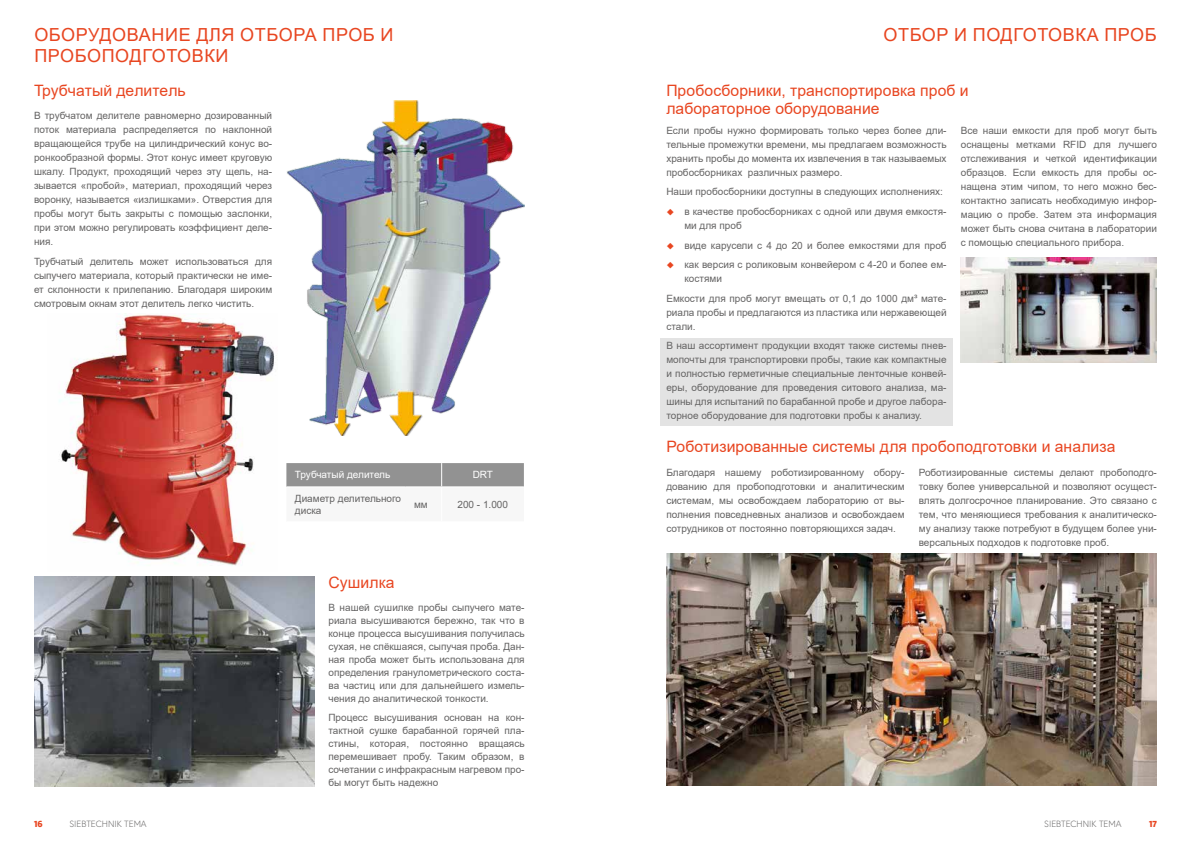
<style>
.page{position:relative;width:1191px;height:842px;background:#fff}
.page>*{position:absolute;margin:0;border:0;box-sizing:border-box;transform-origin:0 0}
.t1{font:18px/21.6px "Arial";letter-spacing:.035em;color:#e84621}
.t2{font:15.7px/18.8px "Arial";letter-spacing:.005em;color:#e84621}
.t3{font:10px/14px "Arial";color:#646363;text-align:justify}
.t4{font:10px "Arial";color:#fff}
.t5{font:300 9px "Europa";color:#646363}
.t6{font:700 9px "Ingra";color:#e84621}
</style>
<div class="page">
<div style="left:660px;top:338px;width:292px;height:88px;background:#e3e3e3"></div>
<svg style="left:286px;top:463px;width:238px;height:24px;background:#949494"></svg>
<hr style="left:286px;top:486px;width:119px;height:1px;background:#fff">
<hr style="left:405px;top:486px;width:36px;height:1px;background:#fff">
<img style="left:960px;top:257px;width:197px;height:105px">
<img style="left:666px;top:553px;width:491px;height:233px">
<img style="left:59px;top:313px;width:216px;height:253px">
<img style="left:287px;top:101px;width:237px;height:334px">
<img style="left:34px;top:576px;width:280px;height:210px">
<h1 class="t1" style="left:34px;top:24px;width:360px">ОБОРУДОВАНИЕ ДЛЯ ОТБОРА ПРОБ И<br>ПРОБОПОДГОТОВКИ</h1>
<h1 class="t1" style="left:883px;top:24px;width:275px">ОТБОР И ПОДГОТОВКА ПРОБ</h1>
<h2 class="t2" style="left:34px;top:81px;width:153px">Трубчатый делитель</h2>
<p class="t3" style="left:34px;top:109px;width:240px">В трубчатом делителе равномерно дозированный поток материала распределяется по наклонной вращающейся трубе на цилиндрический конус во&shy;ронкообразной формы. Этот конус имеет круговую шкалу. Продукт, проходящий через эту щель, на&shy;зывается «пробой», материал, проходящий через воронку, называется «излишками». Отверстия для пробы могут быть закрыты с помощью заслонки, при этом можно регулировать коэффициент деле&shy;ния.</p>
<p class="t3" style="left:34px;top:254px;width:240px">Трубчатый делитель может использоваться для сыпучего материала, который практически не име&shy;ет склонности к прилепанию. Благодаря широким смотровым окнам этот делитель легко чистить.</p>
<p class="t4" style="left:295px;top:468px;width:97px">Трубчатый делитель</p>
<p class="t4" style="left:473px;top:468px;width:22px">DRT</p>
<p class="t3" style="left:295px;top:492px;width:108px;line-height:12px">Диаметр делительного диска</p>
<p class="t3" style="left:414px;top:497px;width:15px">мм</p>
<p class="t3" style="left:457px;top:497px;width:52px">200 - 1.000</p>
<h2 class="t2" style="left:328px;top:572px;width:67px">Сушилка</h2>
<p class="t3" style="left:328px;top:601px;width:198px;line-height:13px">В нашей сушилке пробы сыпучего мате&shy;риала высушиваются бережно, так что в конце процесса высушивания получилась сухая, не спёкшаяся, сыпучая проба. Дан&shy;ная проба может быть использована для определения гранулометрического соста&shy;ва частиц или для дальнейшего измель&shy;чения до аналитической тонкости.</p>
<p class="t3" style="left:328px;top:711px;width:198px;line-height:13px">Процесс высушивания основан на кон&shy;тактной сушке барабанной горячей пла&shy;стины, которая, постоянно вращаясь перемешивает пробу. Таким образом, в сочетании с инфракрасным нагревом про&shy;бы могут быть надежно</p>
<h2 class="t2" style="left:666px;top:81px;width:304px">Пробосборники, транспортировка проб и лабораторное оборудование</h2>
<p class="t3" style="left:666px;top:123px;width:282px">Если пробы нужно формировать только через более дли&shy;тельные промежутки времени, мы предлагаем возможность хранить пробы до момента их извлечения в так называемых пробосборниках различных размеро.</p>
<p class="t3" style="left:684px;top:182px;width:264px;line-height:19.7px;text-indent:-18px">Наши пробосборники доступны в следующих исполнениях: в качестве пробосборниках с одной или двумя емкостя-</p>
<p class="t3" style="left:684px;top:216px;width:264px;line-height:19.7px;text-align:left">ми для проб<br>виде карусели с 4 до 20 и более емкостями для проб как версия с роликовым конвейером с 4-20 и более ем-</p>
<p class="t3" style="left:666px;top:269px;width:282px;line-height:19.7px;text-indent:18px">костями<br>Емкости для проб могут вмещать от 0,1 до 1000 дм³ мате-</p>
<p class="t3" style="left:666px;top:305px;width:282px">риала пробы и предлагаются из пластика или нержавеющей стали.</p>
<p class="t3" style="left:666px;top:339px;width:282px">В наш ассортимент продукции входят также системы пнев&shy;мопочты для транспортировки пробы, такие как компактные и полностью герметичные специальные ленточные конвей&shy;еры, оборудование для проведения ситового анализа, ма&shy;шины для испытаний по барабанной пробе и другое лабора&shy;торное оборудование для подготовки пробы к анализу.</p>
<p class="t3" style="left:960px;top:123px;width:198px">Все наши емкости для проб могут быть оснащены метками RFID для лучшего отслеживания и четкой идентификации образцов. Если емкость для пробы ос&shy;нащена этим чипом, то него можно бес&shy;контактно записать необходимую инфор&shy;мацию о пробе. Затем эта информация может быть снова считана в лаборатории с помощью специального прибора.</p>
<h2 class="t2" style="left:666px;top:437px;width:450px">Роботизированные системы для пробоподготовки и анализа</h2>
<p class="t3" style="left:918px;top:466px;width:240px">Роботизированные системы делают пробоподго&shy;товку более универсальной и позволяют осущест&shy;влять долгосрочное планирование. Это связано с тем, что меняющиеся требования к аналитическо&shy;му анализу также потребуют в будущем более уни&shy;версальных подходов к подготовке проб.</p>
<p class="t3" style="left:666px;top:466px;width:240px">Благодаря нашему роботизированному обору&shy;дованию для пробоподготовки и аналитическим системам, мы освобождаем лабораторию от вы&shy;полнения повседневных анализов и освобождаем сотрудников от постоянно повторяющихся задач.</p>
<p class="t6" style="left:34px;top:818px;width:10px">16</p>
<p class="t5" style="left:69px;top:818px;width:79px">SIEBTECHNIK TEMA</p>
<p class="t5" style="left:1044px;top:818px;width:79px">SIEBTECHNIK TEMA</p>
<p class="t6" style="left:1149px;top:818px;width:9px">17</p>
</div>
